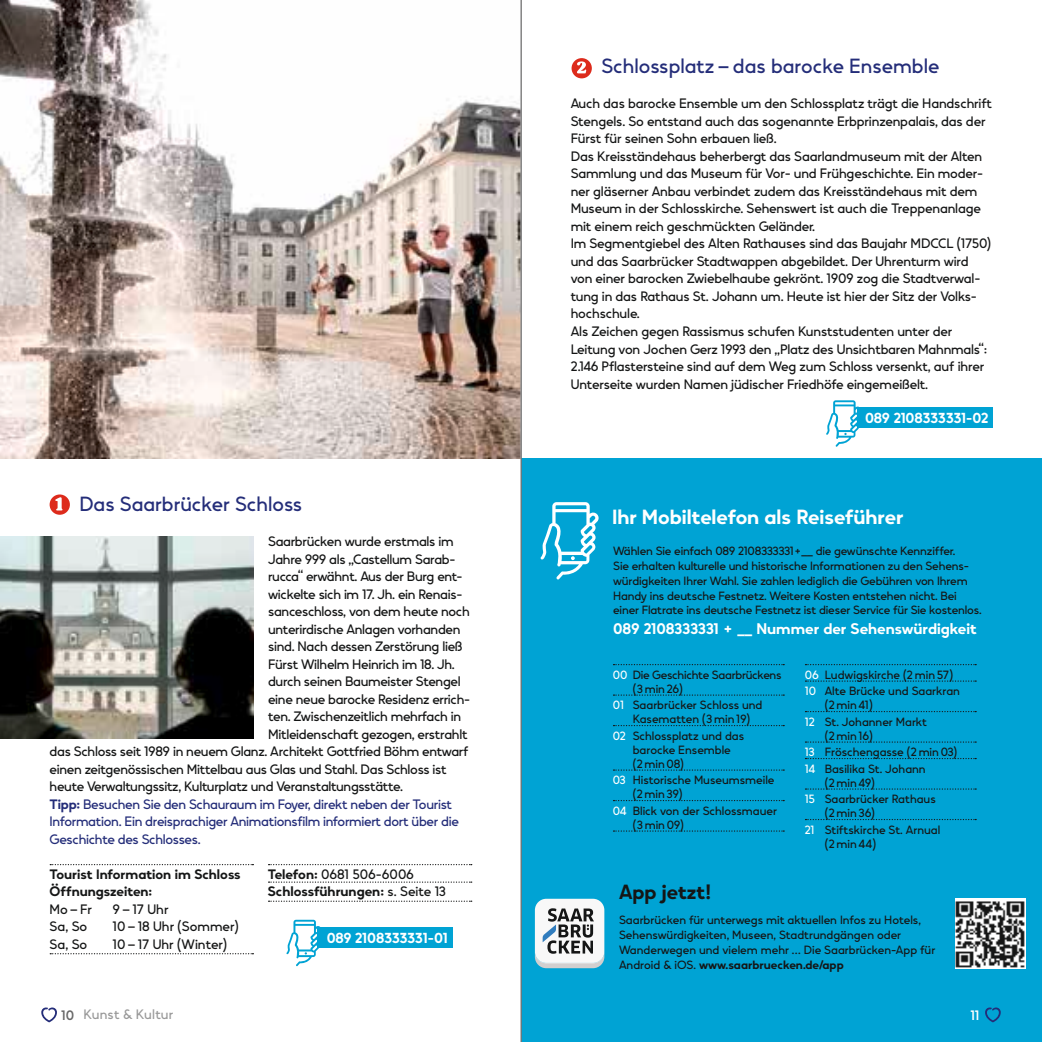
<style>
.page{position:relative;width:1042px;height:1042px;background:#fff}
.page>*{position:absolute;margin:0;border:0;box-sizing:border-box;transform-origin:0 0}
.t1{font:21px "Vary";color:#242d79}
.t2{font:700 21px "Vary";color:#fff}
.t3{font:700 21px "Vary";color:#151616}
.t4{font:700 15.75px "Vary";color:#fff}
.t5{font:700 14.88px "Vary";letter-spacing:-.02em;color:#fff}
.t6{font:14px/17.5px "Vary";letter-spacing:-.01em;color:#151616}
.t7{font:14px "Vary";letter-spacing:-.02em;color:#242d79}
.t8{font:700 14px/17.5px "Vary";color:#151616}
.t9{font:14px "Vary";letter-spacing:.015em;color:#999}
.t10{font:500 14px "Vary";color:#fff}
.t11{font:12.25px/14.9px "Vary";letter-spacing:-.01em;color:#151616}
.s1{font-weight:700}
.s2{font-weight:400}
.s3{color:#fff}
.s4{font-family:"Vary Variable";color:#686868}
</style>
<div class="page">
<img style="left:0;top:0;width:521px;height:458px">
<div style="left:521px;top:458px;width:521px;height:584px;background:#00a3d4"></div>
<svg style="left:613px;top:664px;width:171px;height:1px"></svg>
<svg style="left:613px;top:694px;width:171px;height:2px"></svg>
<svg style="left:613px;top:725px;width:171px;height:1px"></svg>
<svg style="left:613px;top:769px;width:171px;height:2px"></svg>
<svg style="left:613px;top:800px;width:171px;height:1px"></svg>
<svg style="left:613px;top:830px;width:171px;height:1px"></svg>
<svg style="left:805px;top:664px;width:171px;height:1px"></svg>
<svg style="left:805px;top:680px;width:171px;height:2px"></svg>
<svg style="left:805px;top:711px;width:171px;height:1px"></svg>
<svg style="left:805px;top:741px;width:171px;height:2px"></svg>
<svg style="left:805px;top:758px;width:171px;height:1px"></svg>
<svg style="left:805px;top:788px;width:171px;height:1px"></svg>
<svg style="left:805px;top:819px;width:171px;height:1px"></svg>
<img style="left:955px;top:898px;width:70px;height:71px">
<div style="left:535px;top:899px;width:69px;height:64px;background:#f8f8f8;border-radius:11px"></div>
<svg style="left:535px;top:908px;width:69px;height:60px"></svg>
<svg style="left:540px;top:502px;width:59px;height:77px"></svg>
<div style="left:50px;top:494px;width:20px;height:21px;background:#dd2b1c;border-radius:50%"></div>
<svg style="left:55px;top:497px;width:7px;height:13px"></svg>
<svg style="left:50px;top:864px;width:203px;height:1px"></svg>
<svg style="left:50px;top:953px;width:203px;height:1px"></svg>
<svg style="left:268px;top:864px;width:204px;height:1px"></svg>
<svg style="left:268px;top:881px;width:204px;height:2px"></svg>
<svg style="left:268px;top:900px;width:204px;height:2px"></svg>
<img style="left:0;top:536px;width:253px;height:202px">
<div style="left:317px;top:927px;width:136px;height:21px;background:#00a3d4"></div>
<svg style="left:286px;top:920px;width:34px;height:46px"></svg>
<div style="left:857px;top:407px;width:135px;height:21px;background:#00a3d4"></div>
<svg style="left:826px;top:400px;width:33px;height:47px"></svg>
<div style="left:571px;top:58px;width:21px;height:20px;background:#dd2b1c;border-radius:50%"></div>
<svg style="left:577px;top:61px;width:9px;height:12px"></svg>
<svg style="left:985px;top:1007px;width:16px;height:15px"></svg>
<svg style="left:41px;top:1007px;width:16px;height:15px"></svg>
<hr style="left:521px;top:0;width:1px;height:1042px;background:#bababb">
<h1 class="t1" style="left:601px;top:49px;width:339px">Schlossplatz – das barocke Ensemble</h1>
<h1 class="t1" style="left:79px;top:486px;width:224px">Das Saarbrücker Schloss</h1>
<p class="t6" style="left:268px;top:531px;width:187px">Saarbrücken wurde erstmals im</p>
<p class="t6" style="left:268px;top:549px;width:189px">Jahre 999 als „Castellum Sarab-</p>
<p class="t6" style="left:268px;top:566px;width:196px">rucca“ erwähnt. Aus der Burg ent-</p>
<p class="t6" style="left:268px;top:584px;width:196px">wickelte sich im 17. Jh. ein Renais-</p>
<p class="t6" style="left:268px;top:601px;width:203px">sanceschloss, von dem heute noch</p>
<p class="t6" style="left:268px;top:619px;width:194px">unterirdische Anlagen vorhanden</p>
<p class="t6" style="left:268px;top:636px;width:196px">sind. Nach dessen Zerstörung ließ</p>
<p class="t6" style="left:268px;top:654px;width:188px">Fürst Wilhelm Heinrich im 18. Jh.</p>
<p class="t6" style="left:268px;top:671px;width:194px">durch seinen Baumeister Stengel</p>
<p class="t6" style="left:268px;top:689px;width:204px">eine neue barocke Residenz errich-</p>
<p class="t6" style="left:268px;top:706px;width:195px">ten. Zwischenzeitlich mehrfach in</p>
<p class="t6" style="left:268px;top:724px;width:201px">Mitleidenschaft gezogen, erstrahlt</p>
<p class="t6" style="left:50px;top:741px;width:420px">das Schloss seit 1989 in neuem Glanz. Architekt Gottfried Böhm entwarf</p>
<p class="t6" style="left:50px;top:759px;width:398px">einen zeitgenössischen Mittelbau aus Glas und Stahl. Das Schloss ist</p>
<p class="t6" style="left:50px;top:776px;width:355px">heute Verwaltungssitz, Kulturplatz und Veranstaltungsstätte.</p>
<p class="t7" style="left:50px;top:792px;width:404px"><span class="s1">Tipp:</span> Besuchen Sie den Schauraum im Foyer, direkt neben der Tourist</p>
<p class="t7" style="left:50px;top:810px;width:411px">Information. Ein dreisprachiger Animationsfilm informiert dort über die</p>
<p class="t7" style="left:50px;top:827px;width:153px">Geschichte des Schlosses.</p>
<p class="t8" style="left:50px;top:864px;width:193px">Tourist Information im Schloss<br>Öffnungszeiten:</p>
<p class="t6" style="left:50px;top:899px;width:44px">Mo – Fr</p>
<p class="t6" style="left:113px;top:899px;width:57px">9 – 17 Uhr</p>
<p class="t6" style="left:50px;top:916px;width:39px">Sa, So</p>
<p class="t6" style="left:113px;top:916px;width:127px">10 – 18 Uhr (Sommer)</p>
<p class="t6" style="left:50px;top:934px;width:39px">Sa, So</p>
<p class="t6" style="left:113px;top:934px;width:116px">10 – 17 Uhr (Winter)</p>
<p class="t8" style="left:268px;top:864px;width:180px">Telefon: <span class="s2">0681 506-6006<br></span>Schlossführungen: <span class="s2">s. Seite 13</span></p>
<p class="t5" style="left:327px;top:925px;width:123px">089 2108333331-01</p>
<p class="t6" style="left:571px;top:94px;width:423px">Auch das barocke Ensemble um den Schlossplatz trägt die Handschrift Stengels. So entstand auch das sogenannte Erbprinzenpalais, das der Fürst für seinen Sohn erbauen ließ.<br>Das Kreisständehaus beherbergt das Saarlandmuseum mit der Alten Sammlung und das Museum für Vor- und Frühgeschichte. Ein moder&shy;ner gläserner Anbau verbindet zudem das Kreisständehaus mit dem Museum in der Schlosskirche. Sehenswert ist auch die Treppenanlage mit einem reich geschmückten Geländer.<br>Im Segmentgiebel des Alten Rathauses sind das Baujahr MDCCL (1750) und das Saarbrücker Stadtwappen abgebildet. Der Uhrenturm wird von einer barocken Zwiebelhaube gekrönt. 1909 zog die Stadtverwal&shy;tung in das Rathaus St. Johann um. Heute ist hier der Sitz der Volks&shy;hochschule.<br>Als Zeichen gegen Rassismus schufen Kunststudenten unter der Leitung von Jochen Gerz 1993 den „Platz des Unsichtbaren Mahnmals“:<br>2.146 Pflastersteine sind auf dem Weg zum Schloss versenkt, auf ihrer Unterseite wurden Namen jüdischer Friedhöfe eingemeißelt.</p>
<p class="t5" style="left:865px;top:406px;width:125px">089 2108333331-02</p>
<h1 class="t2" style="left:612px;top:499px;width:293px">Ihr Mobiltelefon als Reiseführer</h1>
<p class="t11" style="left:613px;top:542px;width:370px">Wählen Sie einfach 089 2108333331+__ die gewünschte Kennziffer.<br>Sie erhalten kulturelle und historische Informationen zu den Sehens&shy;würdigkeiten Ihrer Wahl. Sie zahlen lediglich die Gebühren von Ihrem Handy ins deutsche Festnetz. Weitere Kosten entstehen nicht. Bei einer Flatrate ins deutsche Festnetz ist dieser Service für Sie kostenlos.</p>
<p class="t4" style="left:613px;top:616px;width:365px">089 2108333331 + __ Nummer der Sehenswürdigkeit</p>
<p class="t11" style="left:633px;top:666px;width:150px;line-height:14px;text-indent:-20px"><span class="s3">00</span> Die Geschichte Saarbrückens (3 min 26)</p>
<p class="t11" style="left:633px;top:697px;width:131px;line-height:14px;text-indent:-20px"><span class="s3">01</span> Saarbrücker Schloss und<br>Kasematten (3 min 19)</p>
<p class="t11" style="left:633px;top:727px;width:113px;line-height:14px;text-indent:-20px"><span class="s3">02</span> Schlossplatz und das barocke Ensemble<br>(2 min 08)</p>
<p class="t11" style="left:633px;top:772px;width:143px;line-height:14px;text-indent:-20px"><span class="s3">03</span> Historische Museumsmeile (2 min 39)</p>
<p class="t11" style="left:633px;top:802px;width:146px;line-height:14px;text-indent:-20px"><span class="s3">04</span> Blick von der Schlossmauer (3 min 09)</p>
<h1 class="t3" style="left:619px;top:874px;width:94px">App jetzt!</h1>
<p class="t11" style="left:805px;top:665px;width:157px;line-height:16.4px"><span class="s3">06</span> Ludwigskirche (2 min 57)<br><span class="s3">10</span> Alte Brücke und Saarkran</p>
<p class="t11" style="left:805px;top:695px;width:124px;line-height:16.4px;text-indent:20px">(2 min 41)<br><span class="s3">12</span> St. Johanner Markt</p>
<p class="t11" style="left:805px;top:726px;width:154px;line-height:16.4px;text-indent:20px">(2 min 16)<br><span class="s3">13</span> Fröschengasse (2 min 03)<br><span class="s3">14</span> Basilika St. Johann</p>
<p class="t11" style="left:805px;top:773px;width:132px;line-height:16.4px;text-indent:20px">(2 min 49)<br><span class="s3">15</span> Saarbrücker Rathaus</p>
<p class="t11" style="left:805px;top:803px;width:137px;line-height:16.4px;text-indent:20px">(2 min 36)<br><span class="s3">21</span> Stiftskirche St. Arnual</p>
<p class="t11" style="left:824px;top:835px;width:53px">(2 min 44)</p>
<p class="t11" style="left:619px;top:911px;width:318px">Saarbrücken für unterwegs mit aktuellen Infos zu Hotels, Sehenswürdigkeiten, Museen, Stadtrundgängen oder Wanderwegen und vielem mehr … Die Saarbrücken-App für Android &amp; iOS. <span class="s1">www.saarbruecken.de/app</span></p>
<p class="t9" style="left:61px;top:1003px;width:114px"><span class="s4">10</span> Kunst &amp; Kultur</p>
<p class="t10" style="left:970px;top:1003px;width:11px">11</p>
</div>
